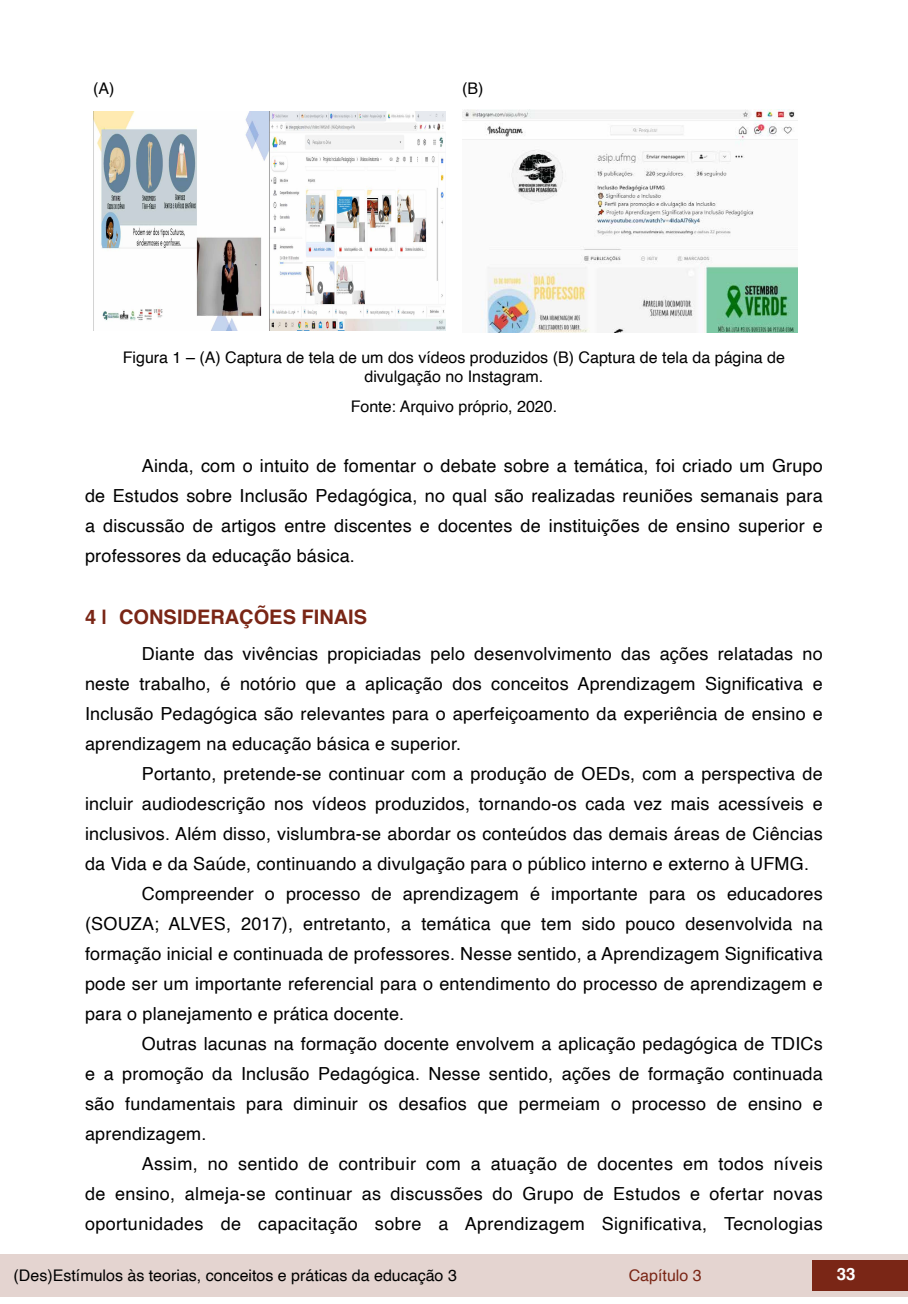
<style>
.page{position:relative;width:908px;height:1304px;background:#fff}
.page>*{position:absolute;margin:0;border:0;box-sizing:border-box;transform-origin:0 0}
.t1{font:700 20px "Helvetica";color:#7a2616}
.t2{font:18px/30px "Helvetica";letter-spacing:.01em;color:#000;text-align:justify}
.t3{font:700 16.8px "Helvetica";color:#fff}
.t4{font:16px/19.2px "Helvetica";color:#000;text-align:center}
.t5{font:16px "Helvetica";color:#7a2616}
</style>
<div class="page">
<div style="left:0;top:1254px;width:906px;height:43px;background:#e4d4d0"></div>
<div style="left:812px;top:1261px;width:95px;height:30px;background:#7a2616"></div>
<img style="left:93px;top:112px;width:352px;height:218px">
<img style="left:462px;top:110px;width:334px;height:222px">
<p class="t4" style="left:93px;top:79px;width:23px">(A)</p>
<p class="t4" style="left:462px;top:79px;width:23px">(B)</p>
<p class="t4" style="left:123px;top:348px;width:663px">Figura 1 – (A) Captura de tela de um dos vídeos produzidos (B) Captura de tela da página de divulgação no Instagram.</p>
<p class="t4" style="left:350px;top:398px;width:208px">Fonte: Arquivo próprio, 2020.</p>
<p class="t2" style="left:85px;top:452px;width:739px;text-indent:57px">Ainda, com o intuito de fomentar o debate sobre a temática, foi criado um Grupo de Estudos sobre Inclusão Pedagógica, no qual são realizadas reuniões semanais para a discussão de artigos entre discentes e docentes de instituições de ensino superior e professores da educação básica.</p>
<p class="t1" style="left:85px;top:601px;width:283px">4 | CONSIDERAÇÕES FINAIS</p>
<p class="t2" style="left:85px;top:639px;width:738px;text-indent:57px">Diante das vivências propiciadas pelo desenvolvimento das ações relatadas no neste trabalho, é notório que a aplicação dos conceitos Aprendizagem Significativa e Inclusão Pedagógica são relevantes para o aperfeiçoamento da experiência de ensino e aprendizagem na educação básica e superior.</p>
<p class="t2" style="left:142px;top:759px;width:682px">Portanto, pretende-se continuar com a produção de OEDs, com a perspectiva de</p>
<p class="t2" style="left:85px;top:789px;width:738px">incluir audiodescrição nos vídeos produzidos, tornando-os cada vez mais acessíveis e</p>
<p class="t2" style="left:85px;top:819px;width:738px">inclusivos. Além disso, vislumbra-se abordar os conteúdos das demais áreas de Ciências</p>
<p class="t2" style="left:85px;top:849px;width:725px">da Vida e da Saúde, continuando a divulgação para o público interno e externo à UFMG.</p>
<p class="t2" style="left:142px;top:879px;width:682px">Compreender o processo de aprendizagem é importante para os educadores</p>
<p class="t2" style="left:85px;top:909px;width:738px">(SOUZA; ALVES, 2017), entretanto, a temática que tem sido pouco desenvolvida na</p>
<p class="t2" style="left:85px;top:939px;width:738px">formação inicial e continuada de professores. Nesse sentido, a Aprendizagem Significativa</p>
<p class="t2" style="left:85px;top:969px;width:738px">pode ser um importante referencial para o entendimento do processo de aprendizagem e</p>
<p class="t2" style="left:85px;top:999px;width:320px">para o planejamento e prática docente.</p>
<p class="t2" style="left:142px;top:1029px;width:682px">Outras lacunas na formação docente envolvem a aplicação pedagógica de TDICs</p>
<p class="t2" style="left:85px;top:1059px;width:738px">e a promoção da Inclusão Pedagógica. Nesse sentido, ações de formação continuada</p>
<p class="t2" style="left:85px;top:1089px;width:738px">são fundamentais para diminuir os desafios que permeiam o processo de ensino e</p>
<p class="t2" style="left:85px;top:1119px;width:123px">aprendizagem.</p>
<p class="t2" style="left:142px;top:1149px;width:682px">Assim, no sentido de contribuir com a atuação de docentes em todos níveis</p>
<p class="t2" style="left:85px;top:1179px;width:738px">de ensino, almeja-se continuar as discussões do Grupo de Estudos e ofertar novas</p>
<p class="t2" style="left:85px;top:1209px;width:738px">oportunidades de capacitação sobre a Aprendizagem Significativa, Tecnologias</p>
<p class="t4" style="left:14px;top:1266px;width:444px">(Des)Estímulos às teorias, conceitos e práticas da educação 3</p>
<p class="t5" style="left:628px;top:1263px;width:74px">Capítulo 3</p>
<p class="t3" style="left:836px;top:1261px;width:20px">33</p>
</div>
